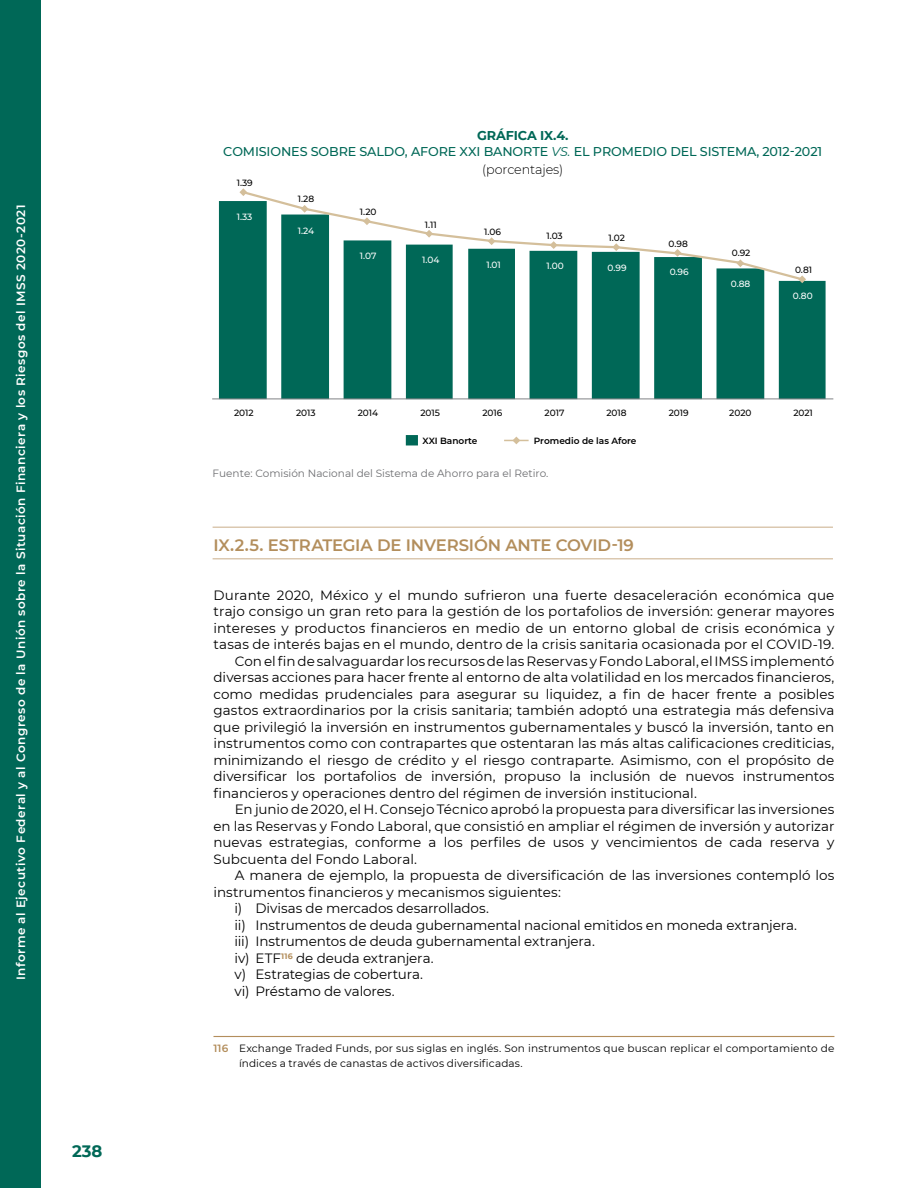
<style>
.page{position:relative;width:918px;height:1188px;background:#fff}
.page>*{position:absolute;margin:0;border:0;box-sizing:border-box;transform-origin:0 0}
.t1{font:600 16.5px "Montserrat";letter-spacing:-.01em;color:#b38e5c}
.t2{font:700 16.5px "Montserrat";color:#006857}
.t3{font:13.5px "Montserrat";color:#000}
.t4{font:500 12.75px/16.5px "Montserrat";letter-spacing:-.01em;color:#006857;text-align:center}
.t5{font:300 12.75px "Montserrat";letter-spacing:-.01em;color:#000}
.t6{font:600 12px "Montserrat";letter-spacing:.04em;color:#fff}
.t7{font:10.5px/15px "Montserrat";letter-spacing:.01em;color:#000}
.t8{font:10.5px "Montserrat";color:#6d6e71}
.t9{font:500 9px "Montserrat";letter-spacing:-.005em;color:#000}
.t10{font:500 9px "Montserrat";color:#fff}
.t11{font:600 9px "Montserrat";color:#000}
.s1{font-weight:700}
.s2{font-weight:400;font-style:italic}
.s3{font-weight:600;color:#b38e5c}
</style>
<div class="page">
<div style="left:0;top:0;width:40px;height:1188px;background:#006857"></div>
<hr style="left:213px;top:1036px;width:621px;height:1px;background:#b38e5c">
<svg style="left:504px;top:436px;width:25px;height:9px"></svg>
<svg style="left:219px;top:201px;width:607px;height:198px;fill:#006857"></svg>
<hr style="left:212px;top:399px;width:621px;height:1px;background:#808285">
<svg style="left:241px;top:192px;width:564px;height:90px"></svg>
<svg style="left:300px;top:204px;width:10px;height:10px"></svg>
<svg style="left:362px;top:216px;width:10px;height:10px"></svg>
<svg style="left:424px;top:229px;width:10px;height:10px"></svg>
<svg style="left:487px;top:236px;width:10px;height:10px"></svg>
<svg style="left:549px;top:240px;width:10px;height:10px"></svg>
<svg style="left:611px;top:242px;width:10px;height:10px"></svg>
<svg style="left:673px;top:248px;width:10px;height:10px"></svg>
<svg style="left:735px;top:258px;width:10px;height:10px"></svg>
<svg style="left:797px;top:274px;width:10px;height:10px"></svg>
<svg style="left:239px;top:188px;width:9px;height:9px"></svg>
<div style="left:407px;top:436px;width:10px;height:9px;background:#006857"></div>
<div style="left:406px;top:435px;width:12px;height:10px;border:2px solid #006857"></div>
<hr style="left:213px;top:526px;width:620px;height:2px;background:#dbc8b0">
<hr style="left:213px;top:558px;width:620px;height:2px;background:#dbc8b0">
<p class="t6" style="left:12px;top:980px;width:777px;rotate:-90deg">Informe al Ejecutivo Federal y al Congreso de la Unión sobre la Situación Financiera y los Riesgos del IMSS 2020-2021</p>
<p class="t2" style="left:72px;top:1140px;width:32px">238</p>
<p class="t4" style="left:223px;top:127px;width:600px"><span class="s1">GRÁFICA IX.4.<br></span>COMISIONES SOBRE SALDO, AFORE XXI BANORTE <span class="s2">VS.</span> EL PROM EDIO DEL SISTEMA, 2012-2021</p>
<p class="t5" style="left:482px;top:161px;width:83px">(porcentajes)</p>
<p class="t9" style="left:237px;top:176px;width:18px">1.39</p>
<p class="t10" style="left:237px;top:211px;width:17px">1.33</p>
<p class="t9" style="left:298px;top:192px;width:18px">1.28</p>
<p class="t10" style="left:298px;top:224px;width:18px">1.24</p>
<p class="t9" style="left:360px;top:205px;width:18px">1.20</p>
<p class="t10" style="left:360px;top:249px;width:18px">1.07</p>
<p class="t9" style="left:425px;top:218px;width:13px">1.11</p>
<p class="t10" style="left:422px;top:254px;width:19px">1.04</p>
<p class="t9" style="left:484px;top:225px;width:18px">1.06</p>
<p class="t9" style="left:546px;top:230px;width:18px">1.03</p>
<p class="t9" style="left:609px;top:232px;width:18px">1.02</p>
<p class="t10" style="left:486px;top:258px;width:16px">1.01</p>
<p class="t10" style="left:546px;top:260px;width:19px">1.00</p>
<p class="t10" style="left:608px;top:261px;width:21px">0.99</p>
<p class="t9" style="left:669px;top:237px;width:21px">0.98</p>
<p class="t10" style="left:670px;top:266px;width:21px">0.96</p>
<p class="t9" style="left:732px;top:246px;width:20px">0.92</p>
<p class="t10" style="left:731px;top:278px;width:21px">0.88</p>
<p class="t9" style="left:795px;top:263px;width:19px">0.81</p>
<p class="t10" style="left:793px;top:290px;width:21px">0.80</p>
<p class="t9" style="left:234px;top:406px;width:21px">2012</p>
<p class="t9" style="left:296px;top:406px;width:21px">2013</p>
<p class="t9" style="left:358px;top:406px;width:22px">2014</p>
<p class="t9" style="left:420px;top:406px;width:21px">2015</p>
<p class="t9" style="left:482px;top:406px;width:21px">2016</p>
<p class="t9" style="left:545px;top:406px;width:21px">2017</p>
<p class="t9" style="left:606px;top:406px;width:22px">2018</p>
<p class="t9" style="left:669px;top:406px;width:21px">2019</p>
<p class="t9" style="left:729px;top:406px;width:24px">2020</p>
<p class="t9" style="left:793px;top:406px;width:21px">2021</p>
<p class="t11" style="left:423px;top:434px;width:56px">XXI Banorte</p>
<p class="t11" style="left:534px;top:434px;width:104px">Promedio de las Afore</p>
<p class="t8" style="left:213px;top:466px;width:337px">Fuente: Comisión Nacional del Sistema de Ahorro para el Retiro.</p>
<p class="t1" style="left:213px;top:533px;width:422px">IX.2.5. ESTRATEGIA DE INVERSIÓN ANTE COVID-19</p>
<p class="t3" style="left:213px;top:586px;width:622px">Durante 2020, México y el mundo sufrieron una fuerte desaceleración económica que</p>
<p class="t3" style="left:213px;top:602px;width:622px">trajo consigo un gran reto para la gestión de los portafolios de inversión: generar mayores</p>
<p class="t3" style="left:213px;top:619px;width:622px">intereses y productos financieros en medio de un entorno global de crisis económica y</p>
<p class="t3" style="left:213px;top:635px;width:622px">tasas de interés bajas en el mundo, dentro de la crisis sanitaria ocasionada por el COVID-19.</p>
<p class="t3" style="left:235px;top:652px;width:601px">Con el fin de salvaguardar los recursos de las Reservas y Fondo Laboral, el IMSS implementó</p>
<p class="t3" style="left:213px;top:668px;width:623px">diversas acciones para hacer frente al entorno de alta volatilidad en los mercados financieros,</p>
<p class="t3" style="left:213px;top:685px;width:622px">como medidas prudenciales para asegurar su liquidez, a fin de hacer frente a posibles</p>
<p class="t3" style="left:213px;top:701px;width:623px">gastos extraordinarios por la crisis sanitaria; también adoptó una estrategia más defensiva</p>
<p class="t3" style="left:213px;top:718px;width:622px">que privilegió la inversión en instrumentos gubernamentales y buscó la inversión, tanto en</p>
<p class="t3" style="left:213px;top:734px;width:622px">instrumentos como con contrapartes que ostentaran las más altas calificaciones crediticias,</p>
<p class="t3" style="left:213px;top:751px;width:622px">minimizando el riesgo de crédito y el riesgo contraparte. Asimismo, con el propósito de</p>
<p class="t3" style="left:213px;top:767px;width:622px">diversificar los portafolios de inversión, propuso la inclusión de nuevos instrumentos</p>
<p class="t3" style="left:213px;top:784px;width:485px">financieros y operaciones dentro del régimen de inversión institucional.</p>
<p class="t3" style="left:235px;top:800px;width:601px">En junio de 2020, el H. Consejo Técnico aprobó la propuesta para diversificar las inversiones</p>
<p class="t3" style="left:213px;top:817px;width:622px">en las Reservas y Fondo Laboral, que consistió en ampliar el régimen de inversión y autorizar</p>
<p class="t3" style="left:213px;top:833px;width:622px">nuevas estrategias, conforme a los perfiles de usos y vencimientos de cada reserva y</p>
<p class="t3" style="left:213px;top:850px;width:205px">Subcuenta del Fondo Laboral.</p>
<p class="t3" style="left:235px;top:866px;width:601px">A manera de ejemplo, la propuesta de diversificación de las inversiones contempló los</p>
<p class="t3" style="left:213px;top:883px;width:349px">instrumentos financieros y mecanismos siguientes:</p>
<p class="t3" style="left:235px;top:899px;width:256px">i) Divisas de mercados desarrollados.</p>
<p class="t3" style="left:235px;top:916px;width:564px">ii) Instrumentos de deuda gubernamental nacional emitidos en moneda extranjera.</p>
<p class="t3" style="left:235px;top:932px;width:362px">iii) Instrumentos de deuda gubernamental extranjera.</p>
<p class="t3" style="left:235px;top:949px;width:201px">iv) ETF<sup>116</sup> de deuda extranjera.</p>
<p class="t3" style="left:234px;top:965px;width:190px">v) Estrategias de cobertura.</p>
<p class="t3" style="left:234px;top:982px;width:162px">vi) Préstamo de valores.</p>
<p class="t7" style="left:239px;top:1040px;width:597px;text-indent:-26px"><span class="s3">116</span> Exchange Traded Funds, por sus siglas en inglés. Son instrumentos que buscan replicar el comportamiento de índices a través de canastas de activos diversificadas.</p>
</div>
